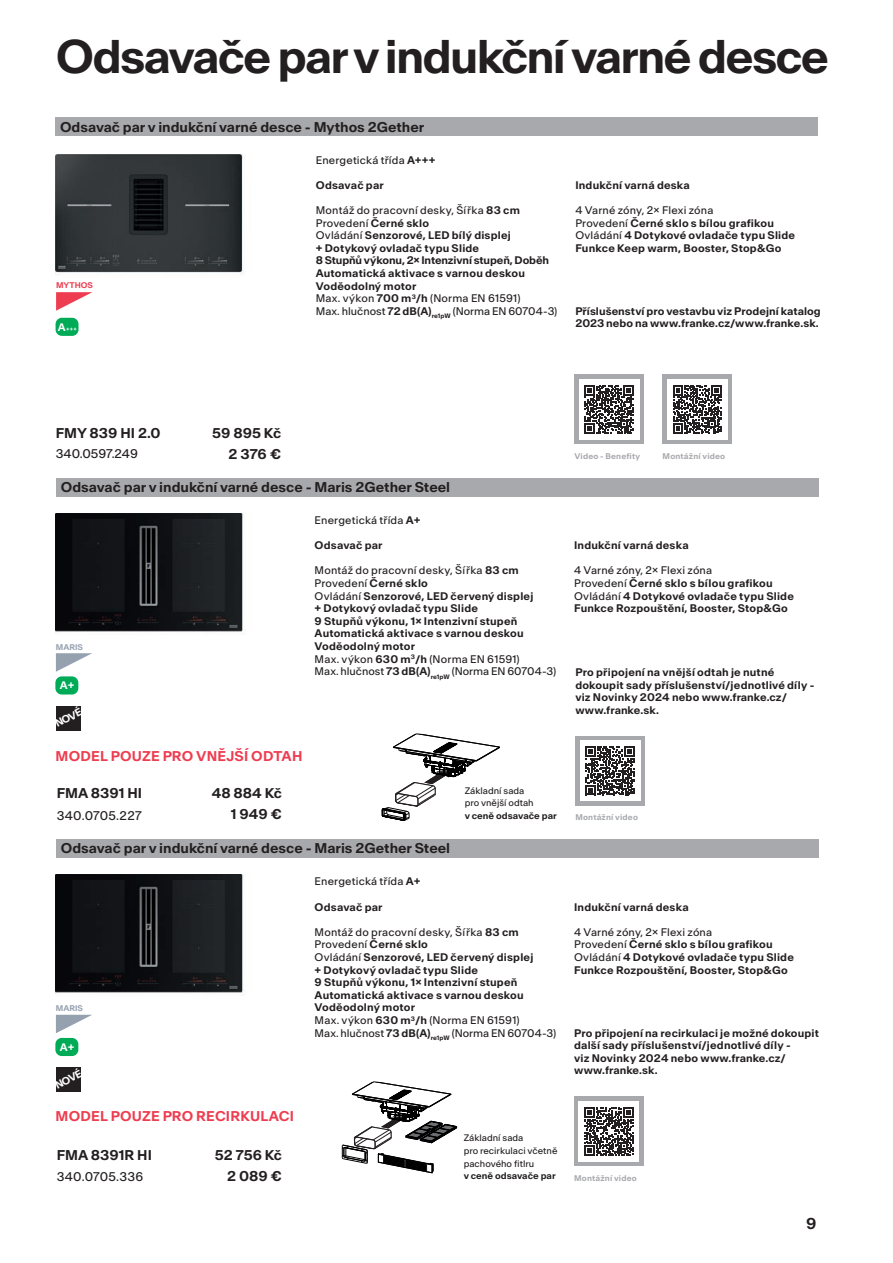
<style>
.page{position:relative;width:893px;height:1263px;background:#fff}
.page>*{position:absolute;margin:0;border:0;box-sizing:border-box;transform-origin:0 0}
.t1{font:600 45px "Antarctica";letter-spacing:-.04em;color:#231f20}
.t2{font:600 15px "Antarctica";color:#231f20}
.t3{font:600 13.5px "Antarctica";color:#231f20}
.t4{font:600 13.5px "Antarctica";letter-spacing:.015em;color:#ee3d50}
.t5{font:12px "Antarctica";color:#231f20}
.t6{font:600 10.5px/12.6px "Antarctica";letter-spacing:.02em;color:#231f20}
.t7{font:10.5px "Antarctica";letter-spacing:.015em;color:#231f20}
.t8{font:600 10.35px "Antarctica";color:#fff}
.t9{font:600 10.05px "Antarctica";color:#fff}
.t10{font:9px/12.6px "Antarctica";color:#231f20}
.t11{font:600 9px "Antarctica";color:#231f20}
.t12{font:600 7.8px "Antarctica";letter-spacing:.025em;color:#a8a9ad}
.t13{font:600 7.8px "Antarctica";color:#95a1af}
.t14{font:600 7.8px "Antarctica";color:#ee3d50}
.t15{font:600 5.25px "Antarctica";color:#fff}
.s1{font-size:10.35px}
.s2{font-weight:600}
.s3{font-weight:400}
</style>
<div class="page">
<div style="left:56px;top:118px;width:762px;height:18px;background:#a8a9ad"></div>
<div style="left:56px;top:318px;width:23px;height:18px;background:#00ab58;border-radius:6px"></div>
<svg style="left:56px;top:292px;width:36px;height:19px"></svg>
<div style="left:574px;top:1097px;width:69px;height:69px;background:#a8a9ad"></div>
<div style="left:575px;top:736px;width:70px;height:69px;background:#a8a9ad"></div>
<div style="left:574px;top:375px;width:70px;height:69px;background:#a8a9ad"></div>
<div style="left:663px;top:375px;width:69px;height:69px;background:#a8a9ad"></div>
<div style="left:579px;top:379px;width:60px;height:61px;background:#fff"></div>
<svg style="left:585px;top:385px;width:48px;height:49px"></svg>
<div style="left:667px;top:379px;width:61px;height:61px;background:#fff"></div>
<svg style="left:673px;top:385px;width:49px;height:49px"></svg>
<div style="left:578px;top:1101px;width:61px;height:61px;background:#fff"></div>
<svg style="left:584px;top:1107px;width:49px;height:49px"></svg>
<div style="left:580px;top:740px;width:60px;height:61px;background:#fff"></div>
<svg style="left:586px;top:746px;width:48px;height:49px"></svg>
<img style="left:56px;top:154px;width:189px;height:121px">
<svg style="left:382px;top:733px;width:118px;height:88px"></svg>
<svg style="left:342px;top:1081px;width:115px;height:93px"></svg>
<div style="left:57px;top:839px;width:762px;height:18px;background:#a8a9ad"></div>
<div style="left:57px;top:478px;width:762px;height:18px;background:#a8a9ad"></div>
<div style="left:55px;top:676px;width:23px;height:18px;background:#00ab58;border-radius:6px"></div>
<svg style="left:56px;top:653px;width:36px;height:19px"></svg>
<div style="left:56px;top:706px;width:25px;height:24px;background:#231f20"></div>
<img style="left:55px;top:513px;width:189px;height:120px">
<div style="left:55px;top:1038px;width:23px;height:18px;background:#00ab58;border-radius:6px"></div>
<svg style="left:56px;top:1015px;width:36px;height:18px"></svg>
<div style="left:56px;top:1067px;width:25px;height:25px;background:#231f20"></div>
<img style="left:55px;top:875px;width:189px;height:119px">
<h1 class="t1" style="left:56px;top:39px;width:775px">Odsavače par v indukční varné desce</h1>
<p class="t3" style="left:60px;top:121px;width:366px">Odsavač par v indukční varné desce - Mythos 2Gether</p>
<p class="t14" style="left:56px;top:283px;width:38px">MYTHOS</p>
<p class="t15" style="left:58px;top:327px;width:20px"><span class="s1">A</span>+++</p>
<p class="t7" style="left:316px;top:156px;width:121px">Energetická třída <span class="s2">A+++</span></p>
<p class="t6" style="left:316px;top:180px;width:70px">Odsavač par</p>
<p class="t6" style="left:316px;top:205px;width:243px"><span class="s3">Montáž do pracovní desky, Šířka</span> 83 cm <span class="s3">Provedení</span> Černé sklo<br><span class="s3">Ovládání</span> Senzorové, LED bílý displej<br>+ Dotykový ovladač typu Slide<br>8 Stupňů výkonu, 2× Intenzivní stupeň, Doběh Automatická aktivace s varnou deskou Voděodolný motor<br><span class="s3">Max. výkon</span> 700 m<sup>3</sup>/h <span class="s3">(Norma EN 61591)<br>Max. hlučnost</span> 72 dB(A)<sub>re1pW</sub> <span class="s3">(Norma EN 60704-3)</span></p>
<p class="t6" style="left:575px;top:180px;width:116px">Indukční varná deska</p>
<p class="t6" style="left:575px;top:205px;width:221px"><span class="s3">4 Varné zóny, 2× Flexi zóna<br>Provedení</span> Černé sklo s bílou grafikou <span class="s3">Ovládání</span> 4 Dotykové ovladače typu Slide Funkce Keep warm, Booster, Stop&amp;Go</p>
<p class="t6" style="left:575px;top:306px;width:247px">Příslušenství pro vestavbu viz Prodejní katalog<br>2023 nebo na www.franke.cz/www.franke.sk.</p>
<p class="t3" style="left:56px;top:428px;width:106px">FMY 839 HI 2.0</p>
<p class="t3" style="left:212px;top:428px;width:70px">59 895 Kč</p>
<p class="t5" style="left:56px;top:449px;width:84px">340.0597.249</p>
<p class="t3" style="left:228px;top:449px;width:54px">2 376 €</p>
<p class="t3" style="left:61px;top:482px;width:391px">Odsavač par v indukční varné desce - Maris 2Gether Steel</p>
<p class="t13" style="left:56px;top:644px;width:29px">MARIS</p>
<p class="t8" style="left:60px;top:681px;width:16px">A+</p>
<p class="t9" style="left:54px;top:721px;width:30px;rotate:-27deg">NOVÉ</p>
<p class="t4" style="left:56px;top:750px;width:248px">MODEL POUZE PRO VNĚJŠÍ ODTAH</p>
<p class="t3" style="left:57px;top:788px;width:87px">FMA 8391 HI</p>
<p class="t3" style="left:212px;top:788px;width:72px">48 884 Kč</p>
<p class="t5" style="left:57px;top:810px;width:86px">340.0705.227</p>
<p class="t3" style="left:231px;top:809px;width:53px">1 949 €</p>
<p class="t7" style="left:315px;top:516px;width:107px">Energetická třída <span class="s2">A+</span></p>
<p class="t6" style="left:315px;top:540px;width:70px">Odsavač par</p>
<p class="t6" style="left:315px;top:565px;width:243px"><span class="s3">Montáž do pracovní desky, Šířka</span> 83 cm <span class="s3">Provedení</span> Černé sklo<br><span class="s3">Ovládání</span> Senzorové, LED červený displej<br>+ Dotykový ovladač typu Slide<br>9 Stupňů výkonu, 1× Intenzivní stupeň Automatická aktivace s varnou deskou Voděodolný motor<br><span class="s3">Max. výkon</span> 630 m<sup>3</sup>/h <span class="s3">(Norma EN 61591)<br>Max. hlučnost</span> 73 dB(A)<sub>re1pW</sub> <span class="s3">(Norma EN 60704-3)</span></p>
<p class="t10" style="left:465px;top:785px;width:70px">Základní sada pro vnější odtah</p>
<p class="t11" style="left:465px;top:812px;width:94px">v ceně odsavače par</p>
<p class="t3" style="left:61px;top:843px;width:391px">Odsavač par v indukční varné desce - Maris 2Gether Steel</p>
<p class="t13" style="left:56px;top:1005px;width:29px">MARIS</p>
<p class="t8" style="left:60px;top:1043px;width:16px">A+</p>
<p class="t9" style="left:54px;top:1082px;width:30px;rotate:-27deg">NOVÉ</p>
<p class="t4" style="left:56px;top:1110px;width:240px">MODEL POUZE PRO RECIRKULACI</p>
<p class="t3" style="left:57px;top:1150px;width:97px">FMA 8391R HI</p>
<p class="t3" style="left:215px;top:1150px;width:69px">52 756 Kč</p>
<p class="t5" style="left:57px;top:1172px;width:88px">340.0705.336</p>
<p class="t3" style="left:227px;top:1171px;width:57px">2 089 €</p>
<p class="t7" style="left:315px;top:877px;width:107px">Energetická třída <span class="s2">A+</span></p>
<p class="t6" style="left:315px;top:901px;width:70px">Odsavač par</p>
<p class="t6" style="left:315px;top:927px;width:243px"><span class="s3">Montáž do pracovní desky, Šířka</span> 83 cm <span class="s3">Provedení</span> Černé sklo<br><span class="s3">Ovládání</span> Senzorové, LED červený displej<br>+ Dotykový ovladač typu Slide<br>9 Stupňů výkonu, 1× Intenzivní stupeň Automatická aktivace s varnou deskou Voděodolný motor<br><span class="s3">Max. výkon</span> 630 m<sup>3</sup>/h <span class="s3">(Norma EN 61591)<br>Max. hlučnost</span> 73 dB(A)<sub>re1pW</sub> <span class="s3">(Norma EN 60704-3)</span></p>
<p class="t10" style="left:464px;top:1132px;width:95px">Základní sada<br>pro recirkulaci včetně pachového fitlru</p>
<p class="t11" style="left:464px;top:1172px;width:94px">v ceně odsavače par</p>
<p class="t12" style="left:574px;top:453px;width:67px">Video - Benefity</p>
<p class="t12" style="left:663px;top:453px;width:64px">Montážní video</p>
<p class="t6" style="left:574px;top:540px;width:116px">Indukční varná deska</p>
<p class="t6" style="left:574px;top:565px;width:221px"><span class="s3">4 Varné zóny, 2× Flexi zóna<br>Provedení</span> Černé sklo s bílou grafikou <span class="s3">Ovládání</span> 4 Dotykové ovladače typu Slide Funkce Rozpouštění, Booster, Stop&amp;Go</p>
<p class="t6" style="left:575px;top:667px;width:241px">Pro připojení na vnější odtah je nutné dokoupit sady příslušenství/jednotlivé díly - viz Novinky 2024 nebo www.franke.cz/ www.franke.sk.</p>
<p class="t12" style="left:575px;top:814px;width:64px">Montážní video</p>
<p class="t6" style="left:574px;top:901px;width:116px">Indukční varná deska</p>
<p class="t6" style="left:574px;top:927px;width:221px"><span class="s3">4 Varné zóny, 2× Flexi zóna<br>Provedení</span> Černé sklo s bílou grafikou <span class="s3">Ovládání</span> 4 Dotykové ovladače typu Slide Funkce Rozpouštění, Booster, Stop&amp;Go</p>
<p class="t6" style="left:574px;top:1027px;width:246px">Pro připojení na recirkulaci je možné dokoupit další sady příslušenství/jednotlivé díly -<br>viz Novinky 2024 nebo www.franke.cz/ www.franke.sk.</p>
<p class="t12" style="left:574px;top:1175px;width:64px">Montážní video</p>
<h2 class="t2" style="left:806px;top:1218px;width:12px">9</h2>
</div>
